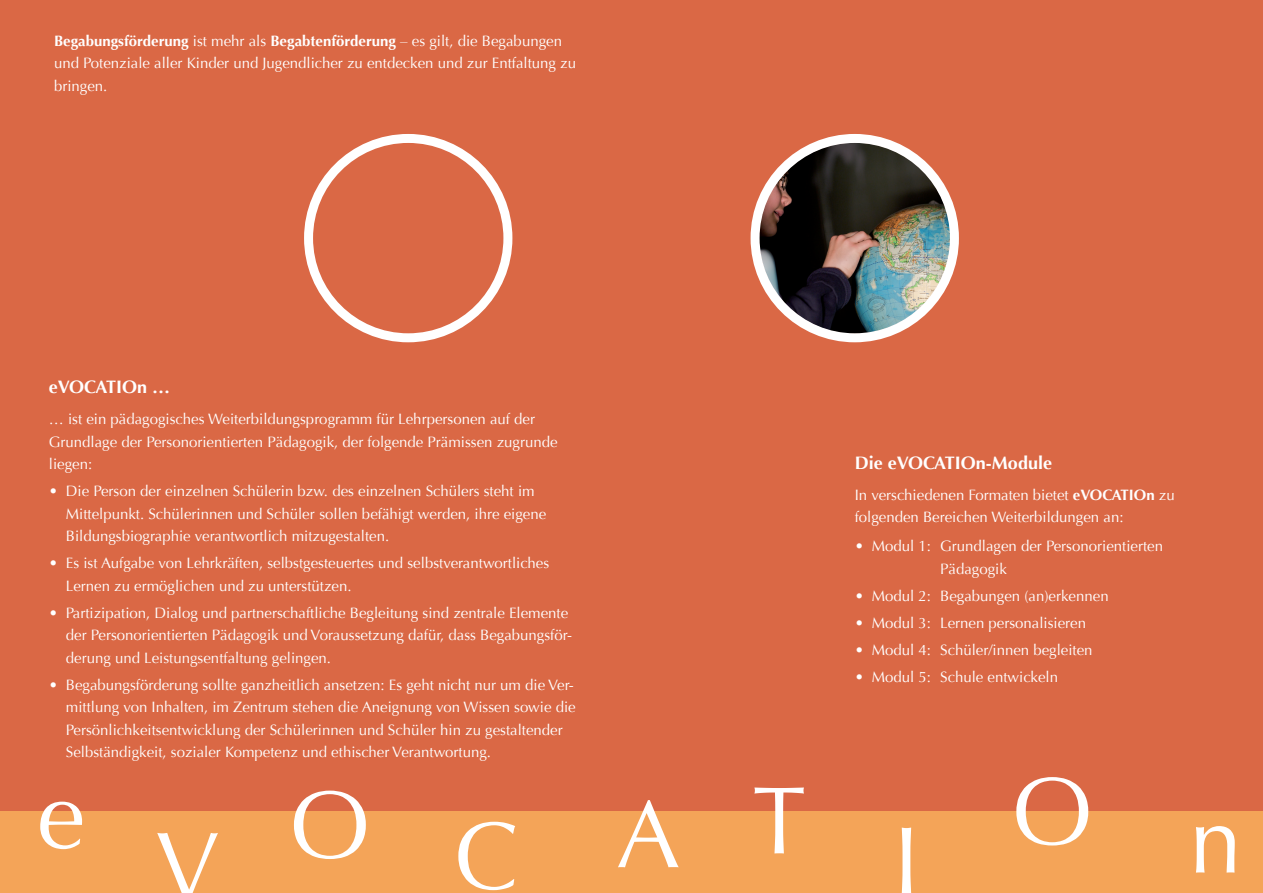
<style>
.page{position:relative;width:1263px;height:893px;background:#fff}
.page>*{position:absolute;margin:0;border:0;box-sizing:border-box;transform-origin:0 0}
.Text{font:96px "Optima";color:#fff}
.Überschrift{font:700 18px "Optima";color:#fff}
.Aufzählung{font:15px/22.5px "Optima";color:#fff}
.Text_weiß{font:15px/22.5px "Optima";color:#fff}
.Text-2{font:15px/22.5px "Optima";color:#fff}
.s1{font-weight:700}
</style>
<div class="page">
<div style="left:0;top:0;width:1263px;height:887px;background:#da6845"></div>
<div style="left:0;top:812px;width:1263px;height:81px;background:#f4a458"></div>
<img style="left:759px;top:142px;width:191px;height:192px;border-radius:96px">
<div style="left:750px;top:134px;width:209px;height:208px;border:9px solid #fff;border-radius:50%"></div>
<div style="left:304px;top:134px;width:208px;height:208px;border:9px solid #fff;border-radius:50%"></div>
<p class="Text-2" style="left:54px;top:29px;width:524px"><span class="s1">Begabungsförderung</span> ist mehr als <span class="s1">Begabtenförderung</span> – es gilt, die Begabungen und Potenziale aller Kinder und Jugendlicher zu entdecken und zur Entfaltung zu bringen.</p>
<p class="Überschrift" style="left:49px;top:377px;width:123px">eVOCATIOn …</p>
<p class="Text_weiß" style="left:49px;top:408px;width:510px">… ist ein pädagogisches Weiterbildungsprogramm für Lehrpersonen auf der<br>Grundlage der Personorientierten Pädagogik, der folgende Prämissen zugrunde liegen:</p>
<p class="Aufzählung" style="left:66px;top:480px;width:482px;text-indent:-17px">• Die Person der einzelnen Schülerin bzw. des einzelnen Schülers steht im<br>Mittelpunkt. Schülerinnen und Schüler sollen befähigt werden, ihre eigene<br>Bildungsbiographie verantwortlich mitzugestalten.</p>
<p class="Aufzählung" style="left:66px;top:552px;width:485px;text-indent:-17px">• Es ist Aufgabe von Lehrkräften, selbstgesteuertes und selbstverantwortliches<br>Lernen zu ermöglichen und zu unterstützen.</p>
<p class="Aufzählung" style="left:66px;top:602px;width:508px;text-indent:-17px">• Partizipation, Dialog und partnerschaftliche Begleitung sind zentrale Elemente der Personorientierten Pädagogik und Voraussetzung dafür, dass Begabungsför&shy;derung und Leistungsentfaltung gelingen.</p>
<p class="Aufzählung" style="left:66px;top:674px;width:511px;text-indent:-17px">• Begabungsförderung sollte ganzheitlich ansetzen: Es geht nicht nur um die Ver&shy;mittlung von Inhalten, im Zentrum stehen die Aneignung von Wissen sowie die Persönlichkeitsentwicklung der Schülerinnen und Schüler hin zu gestaltender Selbständigkeit, sozialer Kompetenz und ethischer Verantwortung.</p>
<p class="Text" style="left:37px;top:760px;width:50px">e</p>
<p class="Text" style="left:156px;top:810px;width:66px">V</p>
<p class="Text" style="left:290px;top:769px;width:81px">O</p>
<p class="Text" style="left:454px;top:800px;width:66px">C</p>
<p class="Text" style="left:616px;top:779px;width:66px">A</p>
<p class="Text" style="left:752px;top:765px;width:55px">T</p>
<p class="Überschrift" style="left:855px;top:452px;width:199px">Die eVOCATIOn-Module</p>
<p class="Text_weiß" style="left:855px;top:484px;width:321px">In verschiedenen Formaten bietet <span class="s1">eVOCATIOn</span> zu folgenden Bereichen Weiterbildungen an:</p>
<p class="Aufzählung" style="left:940px;top:535px;width:224px;text-indent:-85px">• Modul 1: Grundlagen der Personorientierten<br>Pädagogik</p>
<p class="Aufzählung" style="left:855px;top:584px;width:255px">• Modul 2: Begabungen (an)erkennen</p>
<p class="Aufzählung" style="left:855px;top:611px;width:233px">• Modul 3: Lernen personalisieren</p>
<p class="Aufzählung" style="left:855px;top:638px;width:239px">• Modul 4: Schüler/innen begleiten</p>
<p class="Aufzählung" style="left:855px;top:665px;width:205px">• Modul 5: Schule entwickeln</p>
<p class="Text" style="left:893px;top:805px;width:28px">I</p>
<p class="Text" style="left:1012px;top:756px;width:81px">O</p>
<p class="Text" style="left:1189px;top:784px;width:55px">n</p>
</div>
